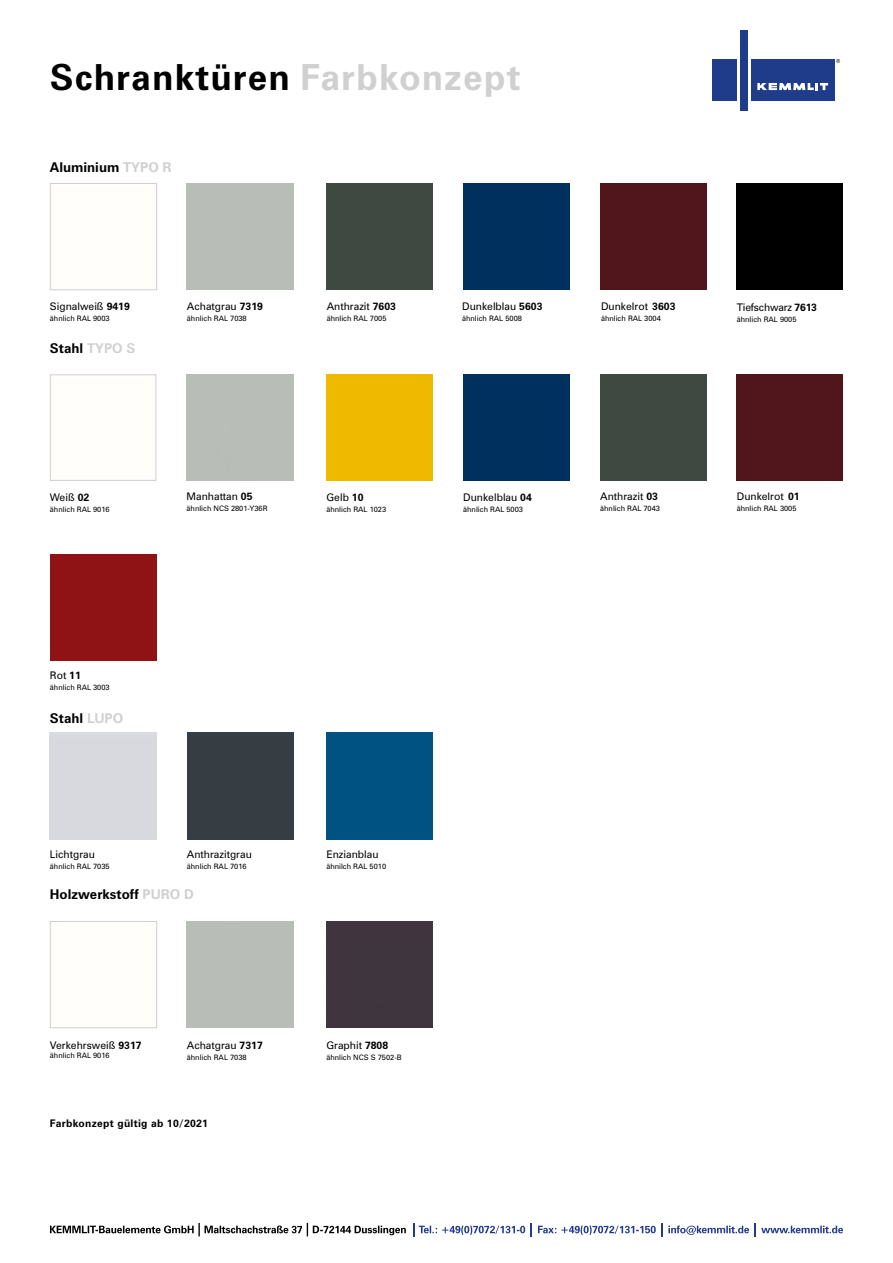
<style>
.page{position:relative;width:893px;height:1263px;background:#fff}
.page>*{position:absolute;margin:0;border:0;box-sizing:border-box;transform-origin:0 0}
.t1{font:700 36px "Zurich BT";letter-spacing:.03em;color:#000}
.t2{font:700 13.5px "Zurich BT";color:#000}
.t3{font:10.5px "Zurich BT";color:#000}
.t4{font:700 10.5px "Zurich BT";letter-spacing:.025em;color:#000}
.t5{font:10.5px "Zurich BT";letter-spacing:-.02em;color:#000}
.t6{font:7.5px "Zurich BT";color:#000}
.s1{color:#d0d0d0}
.s2{font-weight:700}
</style>
<div class="page">
<svg style="left:755px;top:1223px;width:88px;height:13px"></svg>
<svg style="left:538px;top:1223px;width:211px;height:13px"></svg>
<svg style="left:531px;top:1223px;width:1px;height:13px"></svg>
<svg style="left:413px;top:1223px;width:112px;height:13px"></svg>
<svg style="left:50px;top:1223px;width:356px;height:13px"></svg>
<div style="left:326px;top:921px;width:107px;height:106px;background:#3f353e"></div>
<div style="left:50px;top:374px;width:106px;height:107px;border:1px solid #d0d0d0"></div>
<div style="left:326px;top:733px;width:107px;height:106px;background:#005282"></div>
<div style="left:187px;top:733px;width:106px;height:106px;background:#363d43"></div>
<div style="left:326px;top:183px;width:107px;height:106px;background:#404941"></div>
<div style="left:463px;top:183px;width:106px;height:106px;background:#00305d"></div>
<div style="left:600px;top:183px;width:106px;height:106px;background:#51161c"></div>
<div style="left:737px;top:183px;width:106px;height:106px;background:#000"></div>
<div style="left:326px;top:374px;width:107px;height:107px;background:#efb900"></div>
<div style="left:50px;top:554px;width:106px;height:106px;background:#8f1315"></div>
<div style="left:600px;top:374px;width:106px;height:107px;background:#404941"></div>
<div style="left:463px;top:374px;width:106px;height:107px;background:#00305d"></div>
<div style="left:737px;top:374px;width:106px;height:107px;background:#51161c"></div>
<div style="left:50px;top:183px;width:107px;height:107px;border:1px solid #d0d0d0"></div>
<div style="left:50px;top:921px;width:107px;height:107px;border:1px solid #d0d0d0"></div>
<div style="left:712px;top:59px;width:25px;height:41px;background:#1f3c8a"></div>
<div style="left:751px;top:59px;width:83px;height:41px;background:#1f3c8a"></div>
<div style="left:741px;top:31px;width:7px;height:80px;background:#1f3c8a"></div>
<svg style="left:757px;top:83px;width:71px;height:7px"></svg>
<svg style="left:836px;top:59px;width:4px;height:4px"></svg>
<h1 class="t1" style="left:50px;top:56px;width:472px">Schranktüren <span class="s1">Farbkonzept</span></h1>
<h2 class="t2" style="left:50px;top:159px;width:123px">Aluminium <span class="s1">TYPO R</span></h2>
<h3 class="t3" style="left:50px;top:300px;width:81px">Signalweiß <span class="s2">9419</span></h3>
<p class="t6" style="left:50px;top:314px;width:61px">ähnlich RAL 9003</p>
<h3 class="t3" style="left:187px;top:300px;width:77px">Achatgrau <span class="s2">7319</span></h3>
<p class="t6" style="left:187px;top:314px;width:61px">ähnlich RAL 7038</p>
<h3 class="t3" style="left:327px;top:300px;width:71px">Anthrazit <span class="s2">7603</span></h3>
<p class="t6" style="left:327px;top:314px;width:61px">ähnlich RAL 7005</p>
<h3 class="t3" style="left:462px;top:300px;width:82px">Dunkelblau <span class="s2">5603</span></h3>
<p class="t6" style="left:462px;top:314px;width:61px">ähnlich RAL 5008</p>
<h3 class="t3" style="left:601px;top:300px;width:76px">Dunkelrot <span class="s2">3603</span></h3>
<p class="t6" style="left:601px;top:314px;width:61px">ähnlich RAL 3004</p>
<h3 class="t5" style="left:737px;top:301px;width:82px">Tiefschwarz <span class="s2">7613</span></h3>
<p class="t6" style="left:737px;top:315px;width:61px">ähnlich RAL 9005</p>
<h2 class="t2" style="left:50px;top:340px;width:87px">Stahl <span class="s1">TYPO S</span></h2>
<h3 class="t3" style="left:50px;top:490px;width:41px">Weiß <span class="s2">02</span></h3>
<p class="t6" style="left:50px;top:504px;width:61px">ähnlich RAL 9016</p>
<h3 class="t3" style="left:187px;top:490px;width:67px">Manhattan <span class="s2">05</span></h3>
<p class="t6" style="left:187px;top:504px;width:82px">ähnlich NCS 2801-Y36R</p>
<h3 class="t3" style="left:326px;top:490px;width:39px">Gelb <span class="s2">10</span></h3>
<p class="t6" style="left:326px;top:504px;width:61px">ähnlich RAL 1023</p>
<h3 class="t3" style="left:463px;top:491px;width:70px">Dunkelblau <span class="s2">04</span></h3>
<p class="t6" style="left:463px;top:505px;width:61px">ähnlich RAL 5003</p>
<h3 class="t3" style="left:600px;top:490px;width:59px">Anthrazit <span class="s2">03</span></h3>
<p class="t6" style="left:600px;top:504px;width:61px">ähnlich RAL 7043</p>
<h3 class="t3" style="left:737px;top:490px;width:64px">Dunkelrot <span class="s2">01</span></h3>
<p class="t6" style="left:737px;top:504px;width:61px">ähnlich RAL 3005</p>
<h3 class="t3" style="left:50px;top:669px;width:32px">Rot <span class="s2">11</span></h3>
<p class="t6" style="left:50px;top:683px;width:61px">ähnlich RAL 3003</p>
<h2 class="t2" style="left:50px;top:710px;width:75px">Stahl <span class="s1">LUPO</span></h2>
<h3 class="t3" style="left:50px;top:848px;width:47px">Lichtgrau</h3>
<p class="t6" style="left:50px;top:862px;width:61px">ähnlich RAL 7035</p>
<h3 class="t3" style="left:187px;top:848px;width:67px">Anthrazitgrau</h3>
<p class="t6" style="left:187px;top:862px;width:61px">ähnlich RAL 7016</p>
<h2 class="t2" style="left:50px;top:886px;width:145px">Holzwerkstoff <span class="s1">PURO D</span></h2>
<h3 class="t3" style="left:50px;top:1039px;width:93px">Verkehrsweiß <span class="s2">9317</span></h3>
<p class="t6" style="left:50px;top:1051px;width:61px">ähnlich RAL 9016</p>
<h3 class="t3" style="left:187px;top:1039px;width:77px">Achatgrau <span class="s2">7317</span></h3>
<p class="t6" style="left:187px;top:1053px;width:61px">ähnlich RAL 7038</p>
<h3 class="t4" style="left:50px;top:1117px;width:160px">Farbkonzept gültig ab 10/2021</h3>
<h3 class="t3" style="left:326px;top:848px;width:54px">Enzianblau</h3>
<p class="t6" style="left:326px;top:862px;width:61px">ähnilch RAL 5010</p>
<h3 class="t3" style="left:326px;top:1039px;width:63px">Graphit <span class="s2">7808</span></h3>
<p class="t6" style="left:326px;top:1053px;width:77px">ähnlich NCS S 7502-B</p>
</div>
